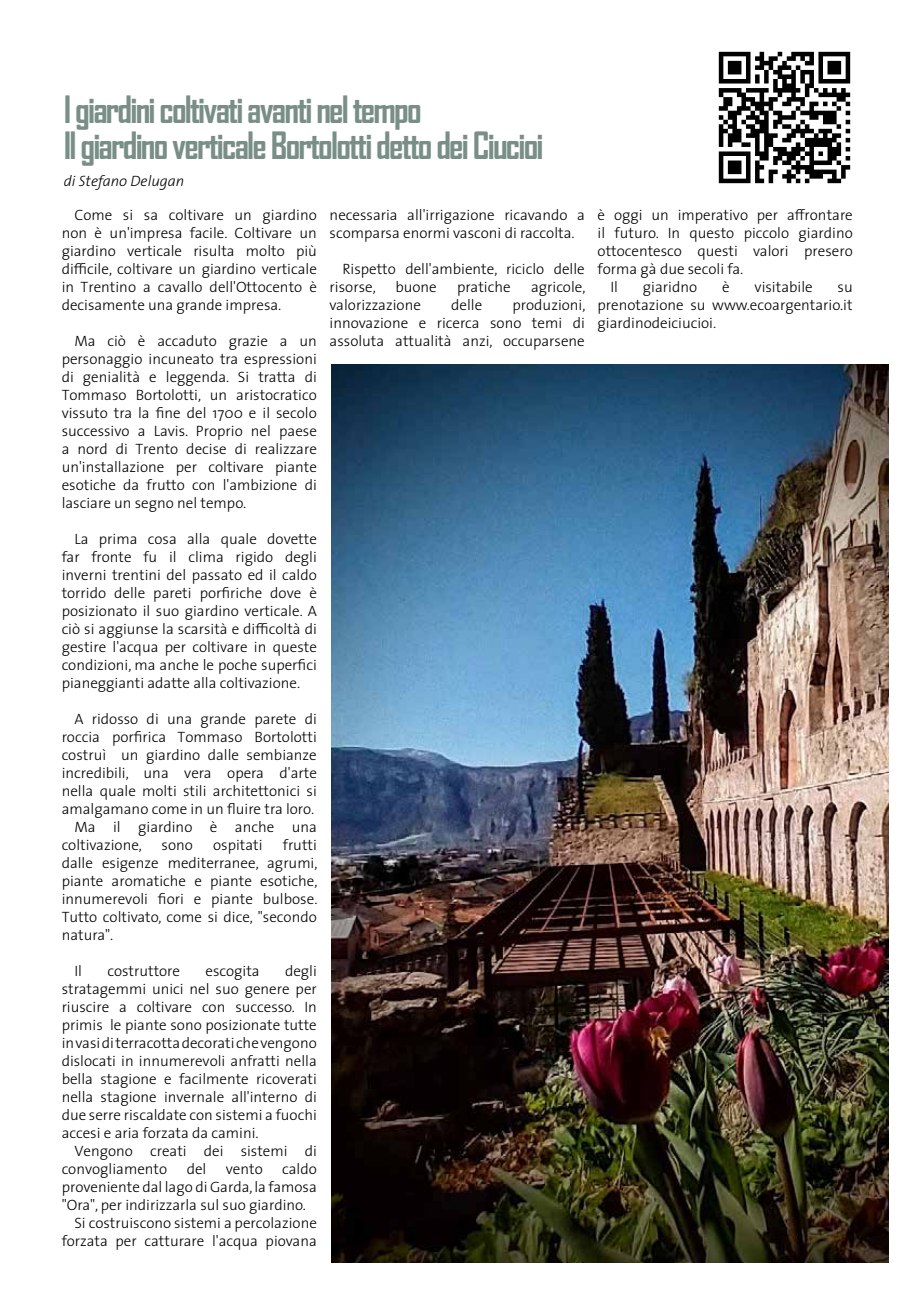
<style>
.page{position:relative;width:906px;height:1289px;background:#fff}
.page>*{position:absolute;margin:0;border:0;box-sizing:border-box;transform-origin:0 0}
.t1{font:700 36px/36px "Agency FB";letter-spacing:-.05em;color:#788e87}
.t2{font:300 15px/18px "The Sans";color:#000;text-align:justify}
.t3{font:italic 300 15px "The Sans";color:#000}
</style>
<div class="page">
<img style="left:331px;top:364px;width:558px;height:897px">
<img style="left:718px;top:51px;width:133px;height:133px">
<h1 class="t1" style="left:64px;top:91px;width:481px">I giardini coltivati avanti nel tempo<br>Il giardino verticale Bortolotti detto dei Ciucioi</h1>
<p class="t3" style="left:64px;top:169px;width:122px">di Stefano Delugan</p>
<p class="t2" style="left:62px;top:205px;width:257px;text-indent:13px">Come si sa coltivare un giardino non è un'impresa facile. Coltivare un giardino verticale risulta molto più difficile, coltivare un giardino verticale in Trentino a cavallo dell'Ottocento è decisamente una grande impresa.</p>
<p class="t2" style="left:62px;top:331px;width:257px;text-indent:13px">Ma ciò è accaduto grazie a un personaggio incuneato tra espressioni di genialità e leggenda. Si tratta di Tommaso Bortolotti, un aristocratico vissuto tra la fine del 1700 e il secolo successivo a Lavis. Proprio nel paese a nord di Trento decise di realizzare un'installazione per coltivare piante esotiche da frutto con l'ambizione di lasciare un segno nel tempo.</p>
<p class="t2" style="left:62px;top:529px;width:257px;text-indent:13px">La prima cosa alla quale dovette far fronte fu il clima rigido degli inverni trentini del passato ed il caldo torrido delle pareti porfiriche dove è posizionato il suo giardino verticale. A ciò si aggiunse la scarsità e difficoltà di gestire l'acqua per coltivare in queste condizioni, ma anche le poche superfici pianeggianti adatte alla coltivazione.</p>
<p class="t2" style="left:74px;top:709px;width:244px">A ridosso di una grande parete di</p>
<p class="t2" style="left:62px;top:727px;width:257px">roccia porfirica Tommaso Bortolotti</p>
<p class="t2" style="left:62px;top:745px;width:257px">costruì un giardino dalle sembianze</p>
<p class="t2" style="left:62px;top:763px;width:257px">incredibili, una vera opera d'arte</p>
<p class="t2" style="left:62px;top:781px;width:257px">nella quale molti stili architettonici si</p>
<p class="t2" style="left:62px;top:799px;width:254px">amalgamano come in un fluire tra loro.</p>
<p class="t2" style="left:74px;top:817px;width:244px">Ma il giardino è anche una</p>
<p class="t2" style="left:62px;top:835px;width:82px">coltivazione,</p>
<p class="t2" style="left:161px;top:835px;width:33px">sono</p>
<p class="t2" style="left:213px;top:835px;width:51px">ospitati</p>
<p class="t2" style="left:62px;top:835px;width:257px;text-indent:221px">frutti dalle esigenze mediterranee, agrumi, piante aromatiche e piante esotiche, innumerevoli fiori e piante bulbose.<br>Tutto coltivato, come si dice, "secondo natura".</p>
<p class="t2" style="left:74px;top:961px;width:9px">Il</p>
<p class="t2" style="left:107px;top:961px;width:74px">costruttore</p>
<p class="t2" style="left:205px;top:961px;width:56px">escogita</p>
<p class="t2" style="left:62px;top:961px;width:257px;text-indent:223px">degli stratagemmi unici nel suo genere per riuscire a coltivare con successo. In primis le piante sono posizionate tutte in vasi di terracotta decorati che vengono dislocati in innumerevoli anfratti nella bella stagione e facilmente ricoverati nella stagione invernale all'interno di due serre riscaldate con sistemi a fuochi accesi e aria forzata da camini.</p>
<p class="t2" style="left:62px;top:1141px;width:257px;text-indent:13px">Vengono creati dei sistemi di convogliamento</p>
<p class="t2" style="left:187px;top:1159px;width:21px">del</p>
<p class="t2" style="left:226px;top:1159px;width:38px">vento</p>
<p class="t2" style="left:282px;top:1159px;width:36px">caldo</p>
<p class="t2" style="left:62px;top:1177px;width:257px">proveniente dal lago di Garda, la famosa</p>
<p class="t2" style="left:62px;top:1195px;width:246px">"Ora", per indirizzarla sul suo giardino.</p>
<p class="t2" style="left:74px;top:1213px;width:244px">Si costruiscono sistemi a percolazione</p>
<p class="t2" style="left:62px;top:1231px;width:257px">forzata per catturare l'acqua piovana</p>
<p class="t2" style="left:330px;top:205px;width:257px">necessaria all'irrigazione ricavando a scomparsa enormi vasconi di raccolta.</p>
<p class="t2" style="left:330px;top:259px;width:257px;text-indent:13px">Rispetto dell'ambiente, riciclo delle risorse,</p>
<p class="t2" style="left:395px;top:277px;width:43px">buone</p>
<p class="t2" style="left:457px;top:277px;width:55px">pratiche</p>
<p class="t2" style="left:531px;top:277px;width:56px">agricole,</p>
<p class="t2" style="left:330px;top:295px;width:93px">valorizzazione</p>
<p class="t2" style="left:451px;top:295px;width:33px">delle</p>
<p class="t2" style="left:330px;top:295px;width:257px;text-indent:183px">produzioni, innovazione e ricerca sono temi di assoluta attualità anzi, occuparsene</p>
<p class="t2" style="left:597px;top:205px;width:257px">è oggi un imperativo per affrontare</p>
<p class="t2" style="left:597px;top:223px;width:257px">il futuro. In questo piccolo giardino</p>
<p class="t2" style="left:597px;top:241px;width:257px">ottocentesco questi valori presero</p>
<p class="t2" style="left:597px;top:259px;width:147px">forma gà due secoli fa.</p>
<p class="t2" style="left:610px;top:277px;width:9px">Il</p>
<p class="t2" style="left:643px;top:277px;width:56px">giaridno</p>
<p class="t2" style="left:722px;top:277px;width:9px">è</p>
<p class="t2" style="left:754px;top:277px;width:60px">visitabile</p>
<p class="t2" style="left:597px;top:277px;width:257px;text-indent:240px">su prenotazione su www.ecoargentario.it giardinodeiciucioi.</p>
</div>
